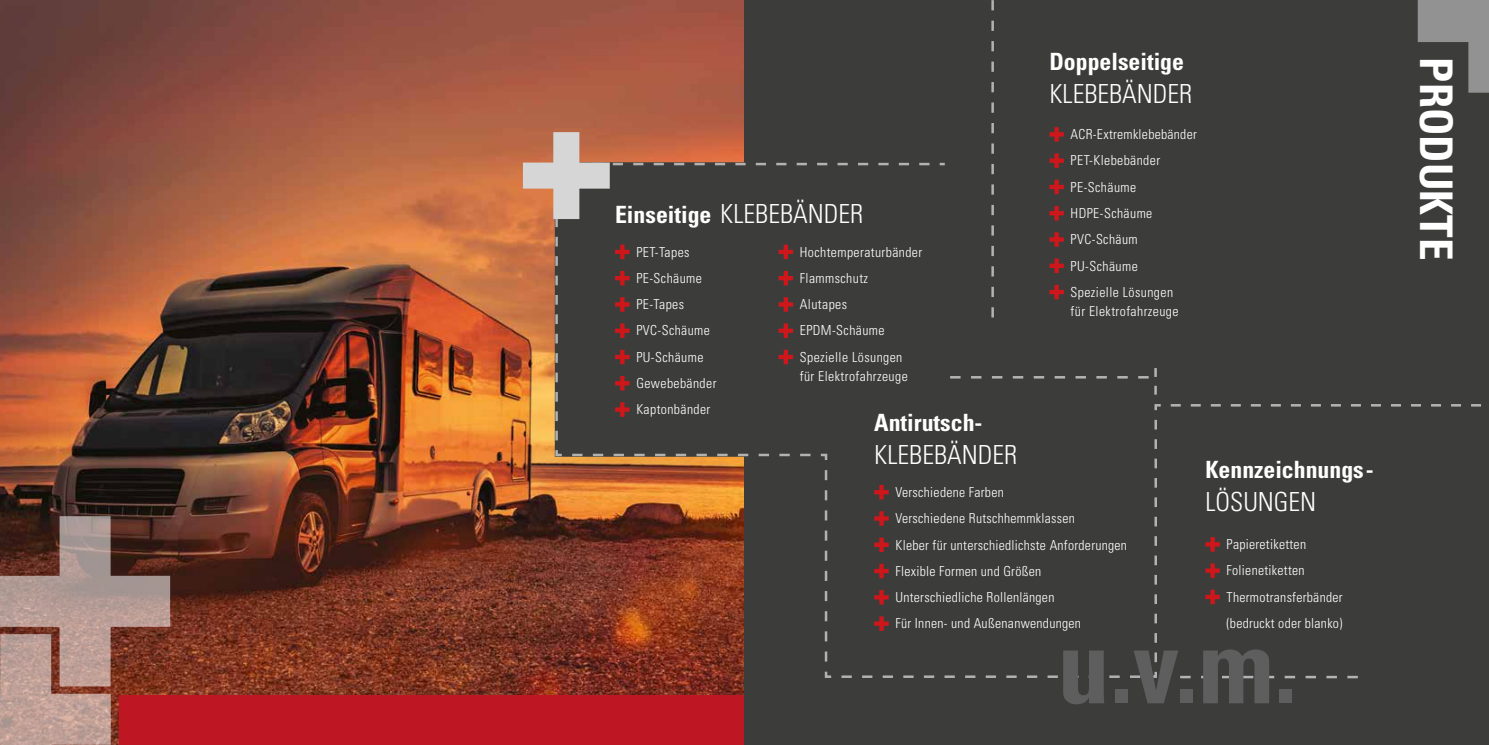
<style>
.page{position:relative;width:1489px;height:745px;background:#fff}
.page>*{position:absolute;margin:0;border:0;box-sizing:border-box;transform-origin:0 0}
.t1{font:700 condensed 104.38px "Univers LT Std";color:#5f5e5e}
.t2{font:700 condensed 45px "Univers LT Std";color:#fff}
.t3{font:300 condensed 26.25px "Univers LT Std";color:#fff}
.t4{font:700 condensed 23.75px "Univers LT Std";color:#fff}
.t5{font:300 condensed 13.75px/26.2px "Univers LT Std";letter-spacing:.02em;color:#fff}
.s1{font-weight:700;font-size:23.75px}
</style>
<div class="page">
<img style="left:0;top:0;width:744px;height:695px">
<svg style="left:0;top:516px;width:170px;height:228px;background:#97746b"></svg>
<div style="left:119px;top:695px;width:625px;height:49px;background:#be1622"></div>
<div style="left:744px;top:0;width:744px;height:744px;background:#3c3c3b"></div>
<svg style="left:1417px;top:0;width:71px;height:93px"></svg>
<svg style="left:1049px;top:127px;width:14px;height:14px"></svg>
<svg style="left:1049px;top:153px;width:14px;height:8px"></svg>
<svg style="left:554px;top:161px;width:927px;height:517px"></svg>
<svg style="left:991px;top:0;width:2px;height:317px"></svg>
<svg style="left:1159px;top:675px;width:198px;height:3px"></svg>
<svg style="left:1154px;top:368px;width:2px;height:26px"></svg>
<svg style="left:523px;top:132px;width:406px;height:313px"></svg>
<svg style="left:1205px;top:536px;width:14px;height:15px"></svg>
<svg style="left:1205px;top:563px;width:14px;height:14px"></svg>
<svg style="left:1205px;top:589px;width:14px;height:14px"></svg>
<h3 class="t4" style="left:1049px;top:47px;width:136px">Doppelseitige</h3>
<h3 class="t3" style="left:1049px;top:78px;width:144px">KLEBEBÄNDER</h3>
<h3 class="t3" style="left:615px;top:198px;width:250px"><span class="s1">Einseitige</span> KLEBEBÄNDER</h3>
<p class="t5" style="left:636px;top:238px;width:82px">PET-Tapes<br>PE-Schäume<br>PE-Tapes<br>PVC-Schäume<br>PU-Schäume<br>Gewebebänder<br>Kaptonbänder</p>
<p class="t5" style="left:799px;top:238px;width:124px">Hochtemperaturbänder<br>Flammschutz<br>Alutapes<br>EPDM-Schäume<br>Spezielle Lösungen</p>
<p class="t5" style="left:799px;top:362px;width:109px">für Elektrofahrzeuge</p>
<h3 class="t4" style="left:874px;top:408px;width:110px">Antirutsch-</h3>
<h3 class="t3" style="left:874px;top:438px;width:144px">KLEBEBÄNDER</h3>
<p class="t5" style="left:1070px;top:121px;width:128px">ACR-Extremklebebänder<br>PET-Klebebänder<br>PE-Schäume<br>HDPE-Schäume<br>PVC-Schäum<br>PU-Schäume<br>Spezielle Lösungen</p>
<p class="t5" style="left:1070px;top:297px;width:109px">für Elektrofahrzeuge</p>
<p class="t5" style="left:895px;top:478px;width:233px">Verschiedene Farben<br>Verschiedene Rutschhemmklassen<br>Kleber für unterschiedlichste Anforderungen<br>Flexible Formen und Größen<br>Unterschiedliche Rollenlängen<br>Für Innen- und Außenanwendungen</p>
<h3 class="t4" style="left:1205px;top:455px;width:170px">Kennzeichnungs-</h3>
<h3 class="t3" style="left:1205px;top:485px;width:112px">LÖSUNGEN</h3>
<p class="t5" style="left:1226px;top:531px;width:117px">Papieretiketten<br>Folienetiketten<br>Thermotransferbänder (bedruckt oder blanko)</p>
<h1 class="t1" style="left:1057px;top:601px;width:241px">u.v.m.</h1>
<h2 class="t2" style="left:1463px;top:57px;width:204px;rotate:90deg">PRODUKTE</h2>
</div>
